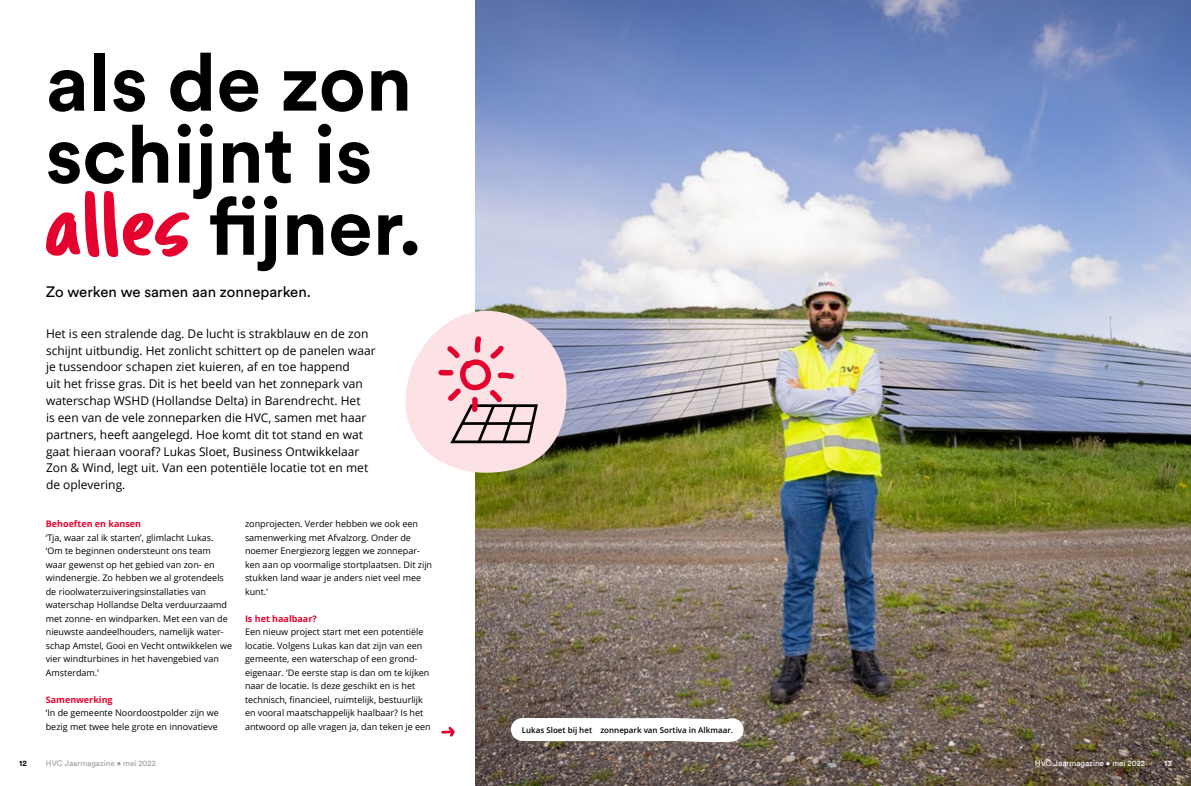
<style>
.page{position:relative;width:1191px;height:786px;background:#fff}
.page>*{position:absolute;margin:0;border:0;box-sizing:border-box;transform-origin:0 0}
.t1{font:700 80px/72px "Circular Std";color:#000}
.t2{font:15px "Circular Std";color:#000}
.t3{font:12px/16.8px "Open Sans";color:#000}
.t4{font:9px/13.5px "Open Sans";color:#000}
.t5{font:700 9px "Open Sans";color:#e4032e}
.t6{font:600 8px "Open Sans";color:#000}
.t7{font:8px "Circular Std";color:#9d9d9c}
.t8{font:8px "Circular Std";color:#fff}
.t9{font:700 8px "Circular Std";color:#000}
.t10{font:700 8px "Circular Std";color:#fff}
.s1{font-family:"Tragic Marker";font-weight:400;font-size:95px;color:#e4032e}
</style>
<div class="page">
<img style="left:475px;top:0;width:716px;height:785px">
<svg style="left:441px;top:726px;width:14px;height:11px"></svg>
<svg style="left:405px;top:310px;width:161px;height:162px;background:#e4c9cb"></svg>
<svg style="left:499px;top:699px;width:263px;height:53px"></svg>
<h1 class="t1" style="left:46px;top:45px;width:378px">als de zon schijnt is <span class="s1">alles</span> fijner.</h1>
<h2 class="t2" style="left:46px;top:282px;width:267px">Zo werken we samen aan zonneparken.</h2>
<p class="t3" style="left:46px;top:324px;width:331px">Het is een stralende dag. De lucht is strakblauw en de zon schijnt uitbundig. Het zonlicht schittert op de panelen waar je tussendoor schapen ziet kuieren, af en toe happend<br>uit het frisse gras. Dit is het beeld van het zonnepark van waterschap WSHD (Hollandse Delta) in Barendrecht. Het<br>is een van de vele zonneparken die HVC, samen met haar partners, heeft aangelegd. Hoe komt dit tot stand en wat gaat hieraan vooraf? Lukas Sloet, Business Ontwikkelaar Zon &amp; Wind, legt uit. Van een potentiële locatie tot en met de oplevering.</p>
<p class="t5" style="left:46px;top:517px;width:97px">Behoeften en kansen</p>
<p class="t4" style="left:46px;top:530px;width:188px">‘Tja, waar zal ik starten’, glimlacht Lukas. ‘Om te beginnen ondersteunt ons team waar gewenst op het gebied van zon- en windenergie. Zo hebben we al grotendeels de rioolwaterzuiveringsinstallaties van waterschap Hollandse Delta verduurzaamd met zonne- en windparken. Met een van de nieuwste aandeelhouders, namelijk water&shy;schap Amstel, Gooi en Vecht ontwikkelen we vier windturbines in het havengebied van Amsterdam.’</p>
<p class="t5" style="left:46px;top:692px;width:68px">Samenwerking</p>
<p class="t4" style="left:46px;top:705px;width:175px">‘In de gemeente Noordoostpolder zijn we bezig met twee hele grote en innovatieve</p>
<p class="t4" style="left:245px;top:516px;width:189px">zonprojecten. Verder hebben we ook een samenwerking met Afvalzorg. Onder de noemer Energiezorg leggen we zonnepar&shy;ken aan op voormalige stortplaatsen. Dit zijn stukken land waar je anders niet veel mee kunt.’</p>
<p class="t5" style="left:245px;top:611px;width:73px">Is het haalbaar?</p>
<p class="t4" style="left:245px;top:624px;width:187px">Een nieuw project start met een potentiële locatie. Volgens Lukas kan dat zijn van een gemeente, een waterschap of een grond&shy;eigenaar. ‘De eerste stap is dan om te kijken naar de locatie. Is deze geschikt en is het technisch, financieel, ruimtelijk, bestuurlijk en vooral maatschappelijk haalbaar? Is het antwoord op alle vragen ja, dan teken je een</p>
<p class="t6" style="left:522px;top:723px;width:213px">Lukas Sloet bij het zonnepark van Sortiva in Alkmaar.</p>
<p class="t9" style="left:19px;top:758px;width:9px">12</p>
<p class="t7" style="left:46px;top:758px;width:112px">HVC Jaarmagazine • mei 2022</p>
<p class="t8" style="left:1035px;top:758px;width:112px">HVC Jaarmagazine • mei 2022</p>
<p class="t10" style="left:1164px;top:758px;width:9px">13</p>
</div>
